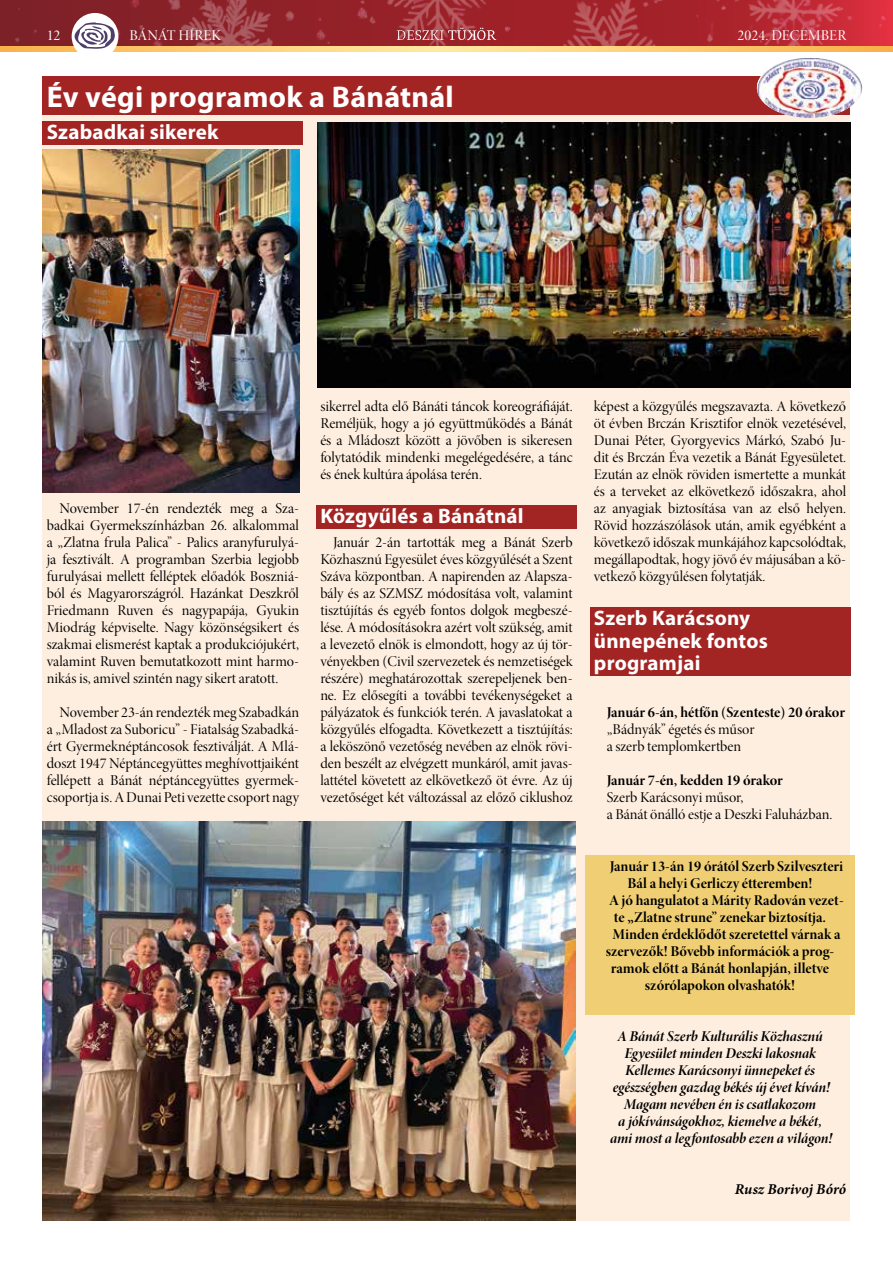
<style>
.page{position:relative;width:893px;height:1263px;background:#fff}
.page>*{position:absolute;margin:0;border:0;box-sizing:border-box;transform-origin:0 0}
.t1{font:700 30px "Myriad Pro";letter-spacing:.01em;color:#fff}
.t2{font:700 21px/22.5px "Myriad Pro";letter-spacing:.01em;color:#fff}
.t3{font:15px/17px "Minion Pro Disp";color:#000;text-align:justify}
.t4{font:15px "Minion Pro Bold Disp";letter-spacing:-.005em;color:#000}
.t5{font:15px/17px "Minion Pro Bold It Disp";letter-spacing:-.005em;color:#000;text-align:center}
.t6{font:15px "Minion Pro Disp";letter-spacing:.01em;color:#fff}
.t7{font:italic 700 15px "Minion Pro";color:#000}
</style>
<div class="page">
<img style="left:0;top:0;width:893px;height:47px">
<svg style="left:0;top:47px;width:893px;height:4px;background:#fcce77"></svg>
<svg style="left:397px;top:28px;width:99px;height:12px"></svg>
<div style="left:72px;top:13px;width:46px;height:47px;background:#fff;border-radius:50%"></div>
<div style="left:43px;top:115px;width:807px;height:1105px;background:#feeedf"></div>
<div style="left:43px;top:121px;width:260px;height:24px;background:#a32523"></div>
<div style="left:316px;top:505px;width:261px;height:23px;background:#a32523"></div>
<div style="left:590px;top:607px;width:260px;height:68px;background:#a32523"></div>
<div style="left:585px;top:855px;width:270px;height:41px;background:#f0cf74"></div>
<div style="left:585px;top:889px;width:270px;height:41px;background:#f0cf74"></div>
<div style="left:585px;top:923px;width:270px;height:75px;background:#f0cf74"></div>
<div style="left:585px;top:991px;width:270px;height:24px;background:#f0cf74"></div>
<div style="left:43px;top:77px;width:807px;height:38px;background:#a32523"></div>
<img style="left:318px;top:122px;width:532px;height:265px">
<img style="left:757px;top:58px;width:105px;height:60px">
<svg style="left:74px;top:22px;width:41px;height:27px"></svg>
<img style="left:43px;top:821px;width:532px;height:399px">
<img style="left:43px;top:149px;width:257px;height:343px">
<p class="t6" style="left:47px;top:26px;width:15px">12</p>
<p class="t6" style="left:129px;top:26px;width:93px">BÁNÁT HÍREK</p>
<p class="t6" style="left:737px;top:26px;width:110px">2024. DECEMBER</p>
<h1 class="t1" style="left:47px;top:78px;width:409px">Év végi programok a Bánátnál</h1>
<h2 class="t2" style="left:47px;top:120px;width:173px">Szabadkai sikerek</h2>
<p class="t3" style="left:47px;top:500px;width:254px;text-indent:13px">November 17-én rendezték meg a Sza&shy;badkai Gyermekszínházban 26. alkalommal a „Zlatna frula Palica” - Palics aranyfurulyá&shy;ja fesztivált. A programban Szerbia legjobb furulyásai mellett felléptek előadók Boszniá&shy;ból és Magyarországról. Hazánkat Deszkről Friedmann Ruven és nagypapája, Gyukin Miodrág képviselte. Nagy közönségsikert és szakmai elismerést kaptak a produkciójukért, valamint Ruven bemutatkozott mint harmo&shy;nikás is, amivel szintén nagy sikert aratott.</p>
<p class="t3" style="left:47px;top:704px;width:254px;text-indent:13px">November 23-án rendezték meg Szabadkán a „Mladost za Suboricu” - Fiatalság Szabadká&shy;ért Gyermeknéptáncosok fesztiválját. A Mlá&shy;doszt 1947 Néptáncegyüttes meghívottjaiként fellépett a Bánát néptáncegyüttes gyermek&shy;csoportja is. A Dunai Peti vezette csoport nagy</p>
<p class="t3" style="left:320px;top:398px;width:254px">sikerrel adta elő Bánáti táncok koreográfiáját.<br>Reméljük, hogy a jó együttműködés a Bánát és a Mládoszt között a jövőben is sikeresen folytatódik mindenki megelégedésére, a tánc és ének kultúra ápolása terén.</p>
<h2 class="t2" style="left:320px;top:504px;width:205px">Közgyűlés a Bánátnál</h2>
<p class="t3" style="left:320px;top:534px;width:254px;text-indent:13px">Január 2-án tartották meg a Bánát Szerb Közhasznú Egyesület éves közgyűlését a Szent Száva központban. A napirenden az Alapsza&shy;bály és az SZMSZ módosítása volt, valamint tisztújítás és egyéb fontos dolgok megbeszé&shy;lése. A módosításokra azért volt szükség, amit a levezető elnök is elmondott, hogy az új tör&shy;vényekben (Civil szervezetek és nemzetiségek részére) meghatározottak szerepeljenek ben&shy;ne. Ez elősegíti a további tevékenységeket a pályázatok és funkciók terén. A javaslatokat a közgyűlés elfogadta. Következett a tisztújítás: a leköszönő vezetőség nevében az elnök rövi&shy;den beszélt az elvégzett munkáról, amit javas&shy;lattétel követett az elkövetkező öt évre. Az új vezetőséget két változással az előző ciklushoz</p>
<p class="t3" style="left:594px;top:398px;width:254px">képest a közgyűlés megszavazta. A következő öt évben Brczán Krisztifor elnök vezetésével, Dunai Péter, Gyorgyevics Márkó, Szabó Ju&shy;dit és Brczán Éva vezetik a Bánát Egyesületet.<br>Ezután az elnök röviden ismertette a munkát és a terveket az elkövetkező időszakra, ahol az anyagiak biztosítása van az első helyen.<br>Rövid hozzászólások után, amik egyébként a következő időszak munkájához kapcsolódtak, megállapodtak, hogy jövő év májusában a kö&shy;vetkező közgyűlésen folytatják.</p>
<h2 class="t2" style="left:594px;top:606px;width:175px">Szerb Karácsony ünnepének fontos programjai</h2>
<p class="t4" style="left:607px;top:703px;width:240px">Január 6-án, hétfőn (Szenteste) 20 órakor</p>
<p class="t3" style="left:607px;top:721px;width:149px">„Bádnyák” égetés és műsor a szerb templomkertben</p>
<p class="t4" style="left:607px;top:771px;width:178px">Január 7-én, kedden 19 órakor</p>
<p class="t3" style="left:607px;top:789px;width:227px">Szerb Karácsonyi műsor,<br>a Bánát önálló estje a Deszki Faluházban.</p>
<p class="t4" style="left:610px;top:856px;width:235px">Január 13-án 19 órától Szerb Szilveszteri</p>
<p class="t4" style="left:627px;top:873px;width:186px">Bál a helyi Gerliczy étteremben!</p>
<p class="t4" style="left:609px;top:890px;width:236px">A jó hangulatot a Márity Radován vezet-</p>
<p class="t4" style="left:614px;top:907px;width:214px">te „Zlatne strune” zenekar biztosítja.</p>
<p class="t4" style="left:612px;top:924px;width:230px">Minden érdeklődőt szeretettel várnak a</p>
<p class="t4" style="left:606px;top:941px;width:230px">szervezők! Bővebb információk a prog-</p>
<p class="t4" style="left:611px;top:958px;width:220px">ramok előtt a Bánát honlapján, illetve</p>
<p class="t4" style="left:645px;top:975px;width:152px">szórólapokon olvashatók!</p>
<p class="t5" style="left:610px;top:1027px;width:224px">A Bánát Szerb Kulturális Közhasznú Egyesület minden Deszki lakosnak Kellemes Karácsonyi ünnepeket és egészségben gazdag békés új évet kíván!<br>Magam nevében én is csatlakozom<br>a jókívánságokhoz, kiemelve a békét, ami most a legfontosabb ezen a világon!</p>
<p class="t7" style="left:735px;top:1178px;width:113px">Rusz Borivoj Bóró</p>
</div>
